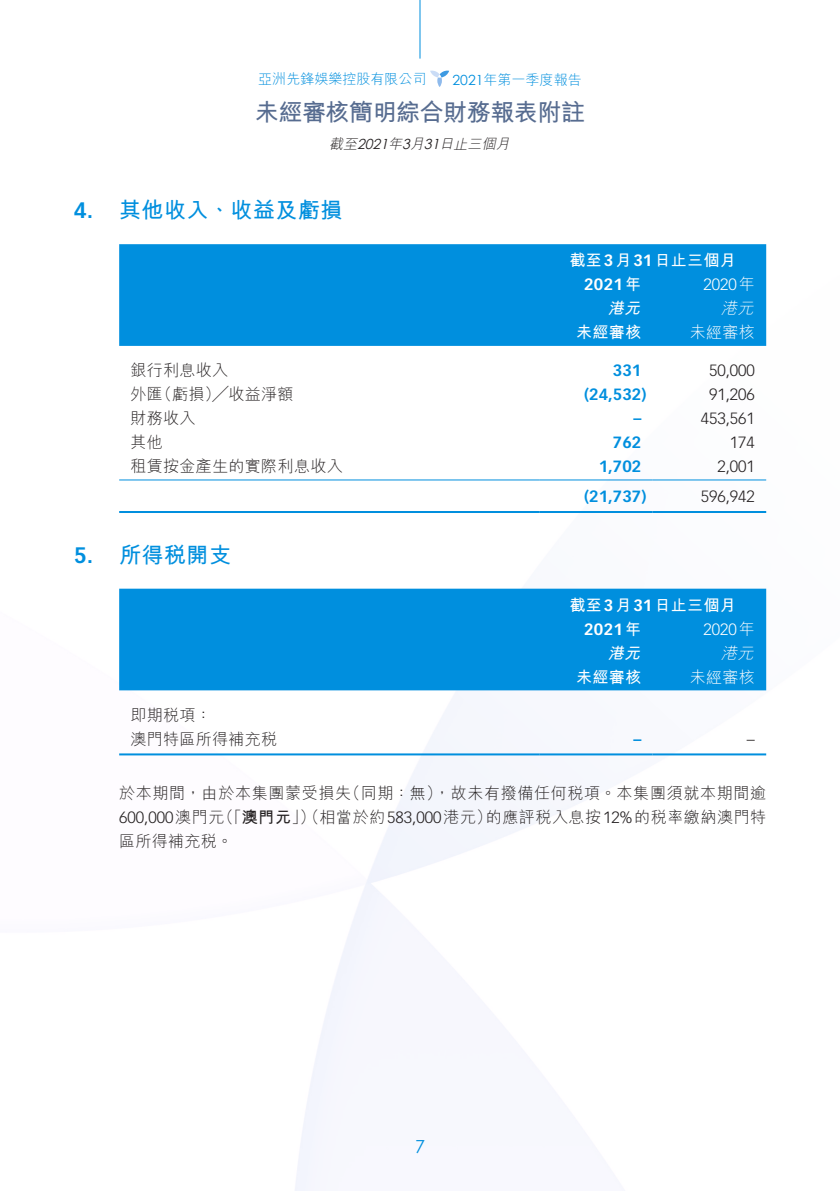
<style>
.page{position:relative;width:840px;height:1191px;background:#fff}
.page>*{position:absolute;margin:0;border:0;box-sizing:border-box;transform-origin:0 0}
.t1{font:700 24px "M Hei HK";letter-spacing:-.02em;color:#576c90}
.t2{font:700 22px "M Hei HK";letter-spacing:.02em;color:#008fde}
.t3{font:700 22px "Vectora LT Std";color:#008fde}
.t4{font:18px "Century Gothic";color:#008fde}
.t5{font:300 16px "M Hei HK";letter-spacing:.035em;color:#231f20}
.t6{font:300 16px "Vectora LT Std";color:#231f20}
.t7{font:700 16px "M Hei HK";letter-spacing:.02em;color:#fff}
.t8{font:700 16px "Vectora LT Std";color:#008fde}
.t9{font:300 16px "Vectora LT Std";color:#fff}
.t10{font:700 16px "Vectora LT Std";letter-spacing:.02em;color:#fff}
.t11{font:300 16px "M Hei HK";letter-spacing:.02em;color:#fff}
.t12{font:italic 300 16px "M Hei HK";color:#fff}
.t13{font:italic 700 16px "M Hei HK";color:#fff}
.t14{font:300 14px "M Hei HK";color:#008fde}
.t15{font:italic 300 14px "M Hei HK";color:#231f20}
.t16{font:italic 14px "Century Gothic";color:#231f20}
.s1{font-family:"Century Gothic";font-weight:400}
.s2{font-family:"Vectora LT Std"}
.s3{font-family:"M Hei HK"}
.s4{font-weight:700}
</style>
<div class="page">
<img style="left:119px;top:14px;width:648px;height:1177px">
<svg style="left:430px;top:71px;width:19px;height:16px"></svg>
<hr style="left:419px;top:0;width:1px;height:59px;background:#008fde">
<div style="left:119px;top:244px;width:646px;height:102px;background:#008fde"></div>
<hr style="left:119px;top:479px;width:420px;height:1px;background:#008fde">
<hr style="left:539px;top:479px;width:113px;height:1px;background:#008fde">
<hr style="left:652px;top:479px;width:113px;height:1px;background:#008fde">
<hr style="left:119px;top:511px;width:420px;height:2px;background:#008fde">
<hr style="left:539px;top:511px;width:113px;height:2px;background:#008fde">
<hr style="left:652px;top:511px;width:113px;height:2px;background:#008fde">
<div style="left:119px;top:588px;width:646px;height:102px;background:#008fde"></div>
<hr style="left:119px;top:753px;width:420px;height:2px;background:#008fde">
<hr style="left:539px;top:753px;width:113px;height:2px;background:#008fde">
<hr style="left:652px;top:753px;width:113px;height:2px;background:#008fde">
<h2 class="t3" style="left:74px;top:197px;width:21px">4.</h2>
<h2 class="t3" style="left:74px;top:541px;width:21px">5.</h2>
<p class="t14" style="left:258px;top:72px;width:169px">亞洲先鋒娛樂控股有限公司</p>
<p class="t14" style="left:452px;top:73px;width:131px"><span class="s1">2021</span>年第一季度報告</p>
<h1 class="t1" style="left:255px;top:94px;width:331px">未經審核簡明綜合財務報表附註</h1>
<p class="t15" style="left:439px;top:136px;width:74px">日止三個月</p>
<p class="t15" style="left:388px;top:136px;width:18px">年</p>
<p class="t15" style="left:329px;top:136px;width:32px">截至</p>
<p class="t15" style="left:402px;top:136px;width:26px">月<span class="s1">3</span></p>
<p class="t16" style="left:357px;top:134px;width:37px">2021</p>
<p class="t16" style="left:424px;top:134px;width:21px">31</p>
<h2 class="t2" style="left:119px;top:194px;width:225px">其他收入、收益及虧損</h2>
<p class="t5" style="left:130px;top:362px;width:99px">銀行利息收入</p>
<p class="t5" style="left:156px;top:386px;width:139px">（虧損）╱收益淨額</p>
<p class="t5" style="left:130px;top:386px;width:34px">外匯</p>
<p class="t5" style="left:130px;top:410px;width:66px">財務收入</p>
<p class="t5" style="left:130px;top:434px;width:34px">其他</p>
<p class="t5" style="left:130px;top:458px;width:213px">租賃按金產生的實際利息收入</p>
<h2 class="t2" style="left:119px;top:538px;width:113px">所得稅開支</h2>
<p class="t5" style="left:130px;top:707px;width:82px">即期稅項：</p>
<p class="t5" style="left:130px;top:731px;width:148px">澳門特區所得補充稅</p>
<p class="t7" style="left:569px;top:249px;width:168px">截至<span class="s2">3</span>月<span class="s2">31</span>日止三個月</p>
<p class="t9" style="left:703px;top:275px;width:53px">2020 <span class="s3">年</span></p>
<p class="t10" style="left:583px;top:275px;width:59px">2021<span class="s3">年</span></p>
<p class="t13" style="left:607px;top:297px;width:38px">港元</p>
<p class="t12" style="left:720px;top:300px;width:37px">港元</p>
<p class="t7" style="left:576px;top:321px;width:66px">未經審核</p>
<p class="t11" style="left:689px;top:324px;width:66px">未經審核</p>
<p class="t8" style="left:612px;top:361px;width:30px">331</p>
<p class="t6" style="left:708px;top:361px;width:47px">50,000</p>
<p class="t8" style="left:584px;top:385px;width:64px">)24,532(</p>
<p class="t6" style="left:708px;top:385px;width:47px">91,206</p>
<p class="t8" style="left:633px;top:409px;width:9px">–</p>
<p class="t6" style="left:700px;top:409px;width:56px">453,561</p>
<p class="t8" style="left:612px;top:433px;width:30px">762</p>
<p class="t6" style="left:729px;top:433px;width:26px">174</p>
<p class="t8" style="left:598px;top:457px;width:44px">1,702</p>
<p class="t6" style="left:717px;top:457px;width:39px">2,001</p>
<p class="t8" style="left:583px;top:487px;width:64px">)21,737(</p>
<p class="t6" style="left:700px;top:487px;width:56px">596,942</p>
<p class="t7" style="left:569px;top:593px;width:168px">截至<span class="s2">3</span>月<span class="s2">31</span>日止三個月</p>
<p class="t9" style="left:703px;top:619px;width:53px">2020 <span class="s3">年</span></p>
<p class="t10" style="left:583px;top:619px;width:59px">2021<span class="s3">年</span></p>
<p class="t13" style="left:607px;top:641px;width:38px">港元</p>
<p class="t12" style="left:720px;top:644px;width:37px">港元</p>
<p class="t7" style="left:576px;top:665px;width:66px">未經審核</p>
<p class="t11" style="left:689px;top:668px;width:66px">未經審核</p>
<p class="t8" style="left:633px;top:729px;width:9px">–</p>
<p class="t6" style="left:746px;top:730px;width:9px">–</p>
<p class="t5" style="left:344px;top:785px;width:423px">（同期：無，）故未有撥備任何稅項。本集團須就本期間逾</p>
<p class="t5" style="left:119px;top:785px;width:233px">於本期間，由於本集團蒙受損失</p>
<p class="t5" style="left:218px;top:809px;width:276px">（「<span class="s4">澳門元</span>」）（相當於約<span class="s2">583,000</span>港元）</p>
<p class="t5" style="left:485px;top:809px;width:282px">的應評稅入息按<span class="s2">12%</span>的稅率繳納澳門特</p>
<p class="t6" style="left:119px;top:808px;width:107px">600,000<span class="s3">澳門元</span></p>
<p class="t5" style="left:119px;top:833px;width:115px">區所得補充稅。</p>
<p class="t4" style="left:415px;top:1133px;width:11px">7</p>
</div>
